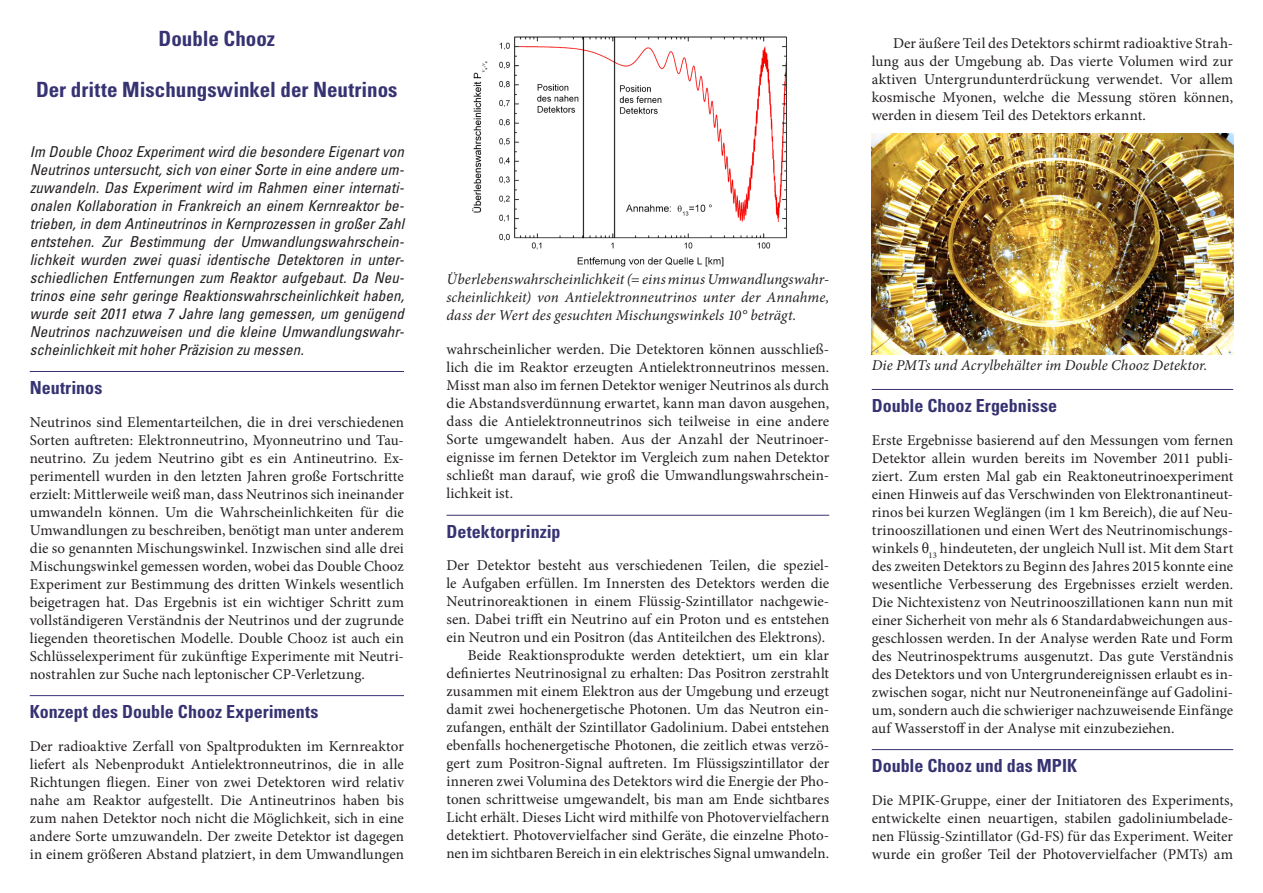
<style>
.page{position:relative;width:1263px;height:893px;background:#fff}
.page>*{position:absolute;margin:0;border:0;box-sizing:border-box;transform-origin:0 0}
.Innentitel_Astro{font:700 condensed 21px "Univers";color:#373373}
.Kapitel_Astro{font:700 condensed 18px "Univers";color:#373373}
.Fließtext_o_E{font:15px/18px "Minion Pro";color:#231f20;text-align:justify}
.Fließtext{font:15px/18px "Minion Pro";color:#231f20;text-align:justify}
.Abstract{font:italic condensed 15px/18px "Univers";letter-spacing:.005em;color:#231f20;text-align:justify}
.Legende{font:italic 15px/18px "Minion Pro";letter-spacing:.005em;color:#231f20;text-align:justify}
</style>
<div class="page">
<hr style="left:872px;top:389px;width:361px;height:1px;background:#373373">
<hr style="left:872px;top:749px;width:361px;height:1px;background:#373373">
<hr style="left:446px;top:515px;width:383px;height:1px;background:#373373">
<hr style="left:30px;top:371px;width:374px;height:1px;background:#373373">
<hr style="left:30px;top:695px;width:374px;height:1px;background:#373373">
<img style="left:472px;top:36px;width:315px;height:231px">
<img style="left:872px;top:134px;width:361px;height:221px">
<p class="Innentitel_Astro" style="left:159px;top:26px;width:118px">Double Chooz</p>
<p class="Innentitel_Astro" style="left:36px;top:77px;width:363px">Der dritte Mischungswinkel der Neutrinos</p>
<p class="Abstract" style="left:30px;top:142px;width:376px">Im Double Chooz Experiment wird die besondere Eigenart von Neutrinos untersucht, sich von einer Sorte in eine andere um&shy;zuwandeln. Das Experiment wird im Rahmen einer internati&shy;onalen Kollaboration in Frankreich an einem Kernreaktor be&shy;trieben, in dem Antineutrinos in Kernprozessen in großer Zahl entstehen. Zur Bestimmung der Umwandlungswahrschein&shy;lichkeit wurden zwei quasi identische Detektoren in unter&shy;schiedlichen Entfernungen zum Reaktor aufgebaut. Da Neu&shy;trinos eine sehr geringe Reaktionswahrscheinlichkeit haben, wurde seit 2011 etwa 7 Jahre lang gemessen, um genügend Neutrinos nachzuweisen und die kleine Umwandlungswahr&shy;scheinlichkeit mit hoher Präzision zu messen.</p>
<p class="Kapitel_Astro" style="left:30px;top:376px;width:74px">Neutrinos</p>
<p class="Fließtext_o_E" style="left:30px;top:413px;width:376px">Neutrinos sind Elementarteilchen, die in drei verschiedenen Sorten auftreten: Elektronneutrino, Myonneutrino und Tau&shy;neutrino. Zu jedem Neutrino gibt es ein Antineutrino. Ex&shy;perimentell wurden in den letzten Jahren große Fortschritte erzielt: Mittlerweile weiß man, dass Neutrinos sich ineinander umwandeln können. Um die Wahrscheinlichkeiten für die Umwandlungen zu beschreiben, benötigt man unter anderem die so genannten Mischungswinkel. Inzwischen sind alle drei Mischungswinkel gemessen worden, wobei das Double Chooz Experiment zur Bestimmung des dritten Winkels wesentlich beigetragen hat. Das Ergebnis ist ein wichtiger Schritt zum vollständigeren Verständnis der Neutrinos und der zugrunde liegenden theoretischen Modelle. Double Chooz ist auch ein Schlüsselexperiment für zukünftige Experimente mit Neutri&shy;nostrahlen zur Suche nach leptonischer CP-Verletzung.</p>
<p class="Kapitel_Astro" style="left:30px;top:700px;width:290px">Konzept des Double Chooz Experiments</p>
<p class="Fließtext_o_E" style="left:30px;top:737px;width:376px">Der radioaktive Zerfall von Spaltprodukten im Kernreaktor liefert als Nebenprodukt Antielektronneutrinos, die in alle Richtungen fliegen. Einer von zwei Detektoren wird relativ nahe am Reaktor aufgestellt. Die Antineutrinos haben bis zum nahen Detektor noch nicht die Möglichkeit, sich in eine andere Sorte umzuwandeln. Der zweite Detektor ist dagegen in einem größeren Abstand platziert, in dem Umwandlungen</p>
<p class="Legende" style="left:446px;top:271px;width:384px">Überlebenswahrscheinlichkeit (= eins minus Umwandlungswahr&shy;scheinlichkeit) von Antielektronneutrinos unter der Annahme, dass der Wert des gesuchten Mischungswinkels 10° beträgt.</p>
<p class="Fließtext_o_E" style="left:446px;top:341px;width:384px">wahrscheinlicher werden. Die Detektoren können ausschließ&shy;lich die im Reaktor erzeugten Antielektronneutrinos messen.<br>Misst man also im fernen Detektor weniger Neutrinos als durch die Abstandsverdünnung erwartet, kann man davon ausgehen, dass die Antielektronneutrinos sich teilweise in eine andere Sorte umgewandelt haben. Aus der Anzahl der Neutrinoer&shy;eignisse im fernen Detektor im Vergleich zum nahen Detektor schließt man darauf, wie groß die Umwandlungswahrschein&shy;lichkeit ist.</p>
<p class="Kapitel_Astro" style="left:446px;top:520px;width:116px">Detektorprinzip</p>
<p class="Fließtext_o_E" style="left:446px;top:557px;width:384px">Der Detektor besteht aus verschiedenen Teilen, die speziel&shy;le Aufgaben erfüllen. Im Innersten des Detektors werden die Neutrinoreaktionen in einem Flüssig-Szintillator nachgewie&shy;sen. Dabei trifft ein Neutrino auf ein Proton und es entstehen ein Neutron und ein Positron (das Antiteilchen des Elektrons).</p>
<p class="Fließtext" style="left:446px;top:647px;width:384px;text-indent:21px">Beide Reaktionsprodukte werden detektiert, um ein klar definiertes Neutrinosignal zu erhalten: Das Positron zerstrahlt zusammen mit einem Elektron aus der Umgebung und erzeugt damit zwei hochenergetische Photonen. Um das Neutron ein&shy;zufangen, enthält der Szintillator Gadolinium. Dabei entstehen ebenfalls hochenergetische Photonen, die zeitlich etwas verzö&shy;gert zum Positron-Signal auftreten. Im Flüssigszintillator der inneren zwei Volumina des Detektors wird die Energie der Pho&shy;tonen schrittweise umgewandelt, bis man am Ende sichtbares Licht erhält. Dieses Licht wird mithilfe von Photovervielfachern detektiert. Photovervielfacher sind Geräte, die einzelne Photo&shy;nen im sichtbaren Bereich in ein elektrisches Signal umwandeln.</p>
<p class="Fließtext" style="left:872px;top:35px;width:363px;text-indent:21px">Der äußere Teil des Detektors schirmt radioaktive Strah&shy;lung aus der Umgebung ab. Das vierte Volumen wird zur aktiven Untergrundunterdrückung verwendet. Vor allem kosmische Myonen, welche die Messung stören können, werden in diesem Teil des Detektors erkannt.</p>
<p class="Legende" style="left:872px;top:356px;width:337px">Die PMTs und Acrylbehälter im Double Chooz Detektor.</p>
<p class="Kapitel_Astro" style="left:872px;top:394px;width:187px">Double Chooz Ergebnisse</p>
<p class="Fließtext_o_E" style="left:872px;top:431px;width:363px">Erste Ergebnisse basierend auf den Messungen vom fernen Detektor allein wurden bereits im November 2011 publi&shy;ziert. Zum ersten Mal gab ein Reaktoneutrinoexperiment einen Hinweis auf das Verschwinden von Elektronantineut&shy;rinos bei kurzen Weglängen (im 1 km Bereich), die auf Neu&shy;trinooszillationen und einen Wert des Neutrinomischungs&shy;winkels θ<sub>13</sub> hindeuteten, der ungleich Null ist. Mit dem Start des zweiten Detektors zu Beginn des Jahres 2015 konnte eine wesentliche Verbesserung des Ergebnisses erzielt werden.<br>Die Nichtexistenz von Neutrinooszillationen kann nun mit einer Sicherheit von mehr als 6 Standardabweichungen aus&shy;geschlossen werden. In der Analyse werden Rate und Form des Neutrinospektrums ausgenutzt. Das gute Verständnis des Detektors und von Untergrundereignissen erlaubt es in&shy;zwischen sogar, nicht nur Neutroneneinfänge auf Gadolini&shy;um, sondern auch die schwieriger nachzuweisende Einfänge auf Wasserstoff in der Analyse mit einzubeziehen.</p>
<p class="Kapitel_Astro" style="left:872px;top:754px;width:207px">Double Chooz und das MPIK</p>
<p class="Fließtext_o_E" style="left:872px;top:791px;width:363px">Die MPIK-Gruppe, einer der Initiatoren des Experiments, entwickelte einen neuartigen, stabilen gadoliniumbelade&shy;nen Flüssig-Szintillator (Gd-FS) für das Experiment. Weiter wurde ein großer Teil der Photovervielfacher (PMTs) am</p>
</div>
